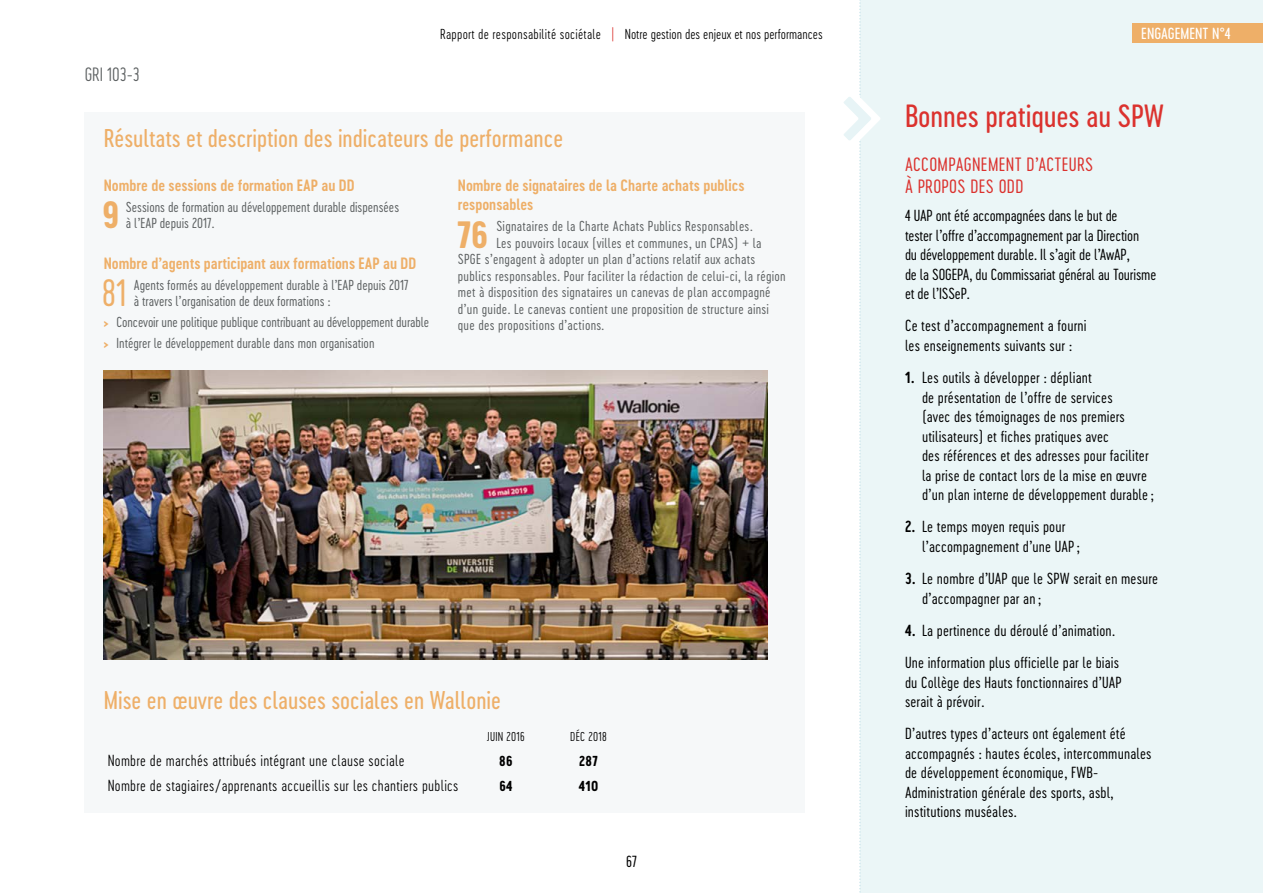
<style>
.page{position:relative;width:1263px;height:893px;background:#fff}
.page>*{position:absolute;margin:0;border:0;box-sizing:border-box;transform-origin:0 0}
.t1{font:35.55px "Cervo Neue Bold Neue";color:#eeaf68}
.t2{font:35.55px "Cervo Neue Light Neue";color:#eeaf68}
.t3{font:30px "Cervo Neue Regular Neue";letter-spacing:-.005em;color:#db322e}
.t4{font:24px "Cervo Neue Regular Neue";color:#eeaf68}
.t5{font:18px/22.5px "Cervo Neue Light Neue";letter-spacing:.02em;color:#db322e}
.t6{font:18px "Cervo Neue Extra Light Neue";color:#5d6162}
.t7{font:15.3px/19.5px "Cervo Neue Semi Bold Neue";color:#eeaf68}
.t8{font:15px/19.5px "Cervo Neue Light Neue";letter-spacing:.01em;color:#000}
.t9{font:15px/19.5px "Cervo Neue Light Neue";letter-spacing:-.01em;color:#000}
.t10{font:15px "Cervo Neue Extra Light Neue";letter-spacing:.02em;color:#000}
.t11{font:15px "Cervo Neue Regular Neue";color:#fff}
.t12{font:13.5px "Cervo Neue Light Neue";letter-spacing:.02em;color:#5d6162}
.t13{font:13.5px/16.5px "Cervo Neue Light Neue";color:#5d6162}
.t14{font:13.5px/20.7px "Cervo Neue Light Neue";letter-spacing:-.01em;color:#5d6162}
.t15{font:13.5px "Cervo Neue Extra Light Neue";color:#000}
.t16{font:13.5px "Cervo Neue Bold Neue";letter-spacing:.02em;color:#000}
.t17{font:12px "Cervo Neue Extra Light Neue";letter-spacing:.02em;color:#000}
.s1{color:#db322e}
.s2{font-family:"Cervo Neue Bold Neue";color:#eeaf68}
.s3{font-family:"Cervo Neue Semi Bold Neue"}
</style>
<div class="page">
<div style="left:881px;top:0;width:382px;height:893px;background:#ebf6f7"></div>
<div style="left:1133px;top:23px;width:130px;height:19px;background:#eeaf68"></div>
<div style="left:85px;top:113px;width:720px;height:700px;background:#f6f8f9"></div>
<svg style="left:844px;top:0;width:37px;height:893px"></svg>
<img style="left:104px;top:371px;width:663px;height:288px">
<p class="t6" style="left:85px;top:63px;width:56px">GRI 103-3</p>
<p class="t15" style="left:440px;top:26px;width:384px">Rapport de responsabilité sociétale <span class="s1">|</span> Notre gestion des enjeux et nos performances</p>
<h3 class="t4" style="left:104px;top:122px;width:461px">Résultats et description des indicateurs de performance</h3>
<p class="t7" style="left:104px;top:175px;width:252px">Nombre de sessions de formation EAP au DD</p>
<h1 class="t1" style="left:102px;top:190px;width:19px">9</h1>
<p class="t13" style="left:126px;top:198px;width:275px">Sessions de formation au développement durable dispensées à l’EAP depuis 2017.</p>
<p class="t7" style="left:104px;top:254px;width:314px">Nombre d’agents participant aux formations EAP au DD</p>
<h1 class="t2" style="left:102px;top:270px;width:27px">81</h1>
<p class="t13" style="left:134px;top:277px;width:276px">Agents formés au développement durable à l’EAP depuis 2017 à travers l’organisation de deux formations :</p>
<p class="t14" style="left:104px;top:312px;width:327px"><span class="s2">&gt;</span> Concevoir une politique publique contribuant au développement durable <span class="s2">&gt;</span> Intégrer le développement durable dans mon organisation</p>
<p class="t7" style="left:458px;top:175px;width:288px">Nombre de signataires de la Charte achats publics responsables</p>
<h1 class="t1" style="left:457px;top:210px;width:33px">76</h1>
<p class="t12" style="left:496px;top:217px;width:258px">Signataires de la Charte Achats Publics Responsables.</p>
<p class="t12" style="left:496px;top:234px;width:267px">Les pouvoirs locaux (villes et communes, un CPAS) + la</p>
<p class="t12" style="left:458px;top:250px;width:299px">SPGE s’engagent à adopter un plan d’actions relatif aux achats</p>
<p class="t12" style="left:458px;top:267px;width:329px">publics responsables. Pour faciliter la rédaction de celui-ci, la région</p>
<p class="t12" style="left:458px;top:283px;width:314px">met à disposition des signataires un canevas de plan accompagné</p>
<p class="t12" style="left:458px;top:300px;width:313px">d’un guide. Le canevas contient une proposition de structure ainsi</p>
<p class="t12" style="left:458px;top:316px;width:148px">que des propositions d’actions.</p>
<h3 class="t4" style="left:104px;top:685px;width:399px">Mise en œuvre des clauses sociales en Wallonie</h3>
<p class="t17" style="left:487px;top:729px;width:39px">JUIN 2016</p>
<p class="t17" style="left:570px;top:729px;width:38px">DÉC 2018</p>
<p class="t10" style="left:108px;top:751px;width:298px">Nombre de marchés attribués intégrant une clause sociale</p>
<p class="t16" style="left:499px;top:752px;width:15px">86</p>
<p class="t16" style="left:579px;top:752px;width:20px">287</p>
<p class="t10" style="left:108px;top:776px;width:352px">Nombre de stagiaires/apprenants accueillis sur les chantiers publics</p>
<p class="t16" style="left:499px;top:777px;width:15px">64</p>
<p class="t16" style="left:579px;top:777px;width:21px">410</p>
<p class="t8" style="left:626px;top:851px;width:12px">67</p>
<p class="t11" style="left:1141px;top:23px;width:91px">ENGAGEMENT N°4</p>
<h2 class="t3" style="left:905px;top:96px;width:261px">Bonnes pratiques au SPW</h2>
<p class="t5" style="left:905px;top:153px;width:190px">ACCOMPAGNEMENT D’ACTEURS<br>À PROPOS DES ODD</p>
<p class="t9" style="left:905px;top:206px;width:253px">4 UAP ont été accompagnées dans le but de<br>tester l’offre d’accompagnement par la Direction<br>du développement durable. Il s’agit de l’AwAP,<br>de la SOGEPA, du Commissariat général au Tourisme et de l’ISSeP.</p>
<p class="t8" style="left:905px;top:316px;width:183px">Ce test d’accompagnement a fourni les enseignements suivants sur :</p>
<p class="t8" style="left:922px;top:368px;width:233px;text-indent:-17px"><span class="s3">1.</span> Les outils à développer : dépliant<br>de présentation de l’offre de services<br>(avec des témoignages de nos premiers utilisateurs) et fiches pratiques avec<br>des références et des adresses pour faciliter la prise de contact lors de la mise en œuvre d’un plan interne de développement durable;</p>
<p class="t8" style="left:922px;top:517px;width:159px;text-indent:-17px"><span class="s3">2.</span> Le temps moyen requis pour l’accompagnement d’une UAP ;</p>
<p class="t8" style="left:922px;top:569px;width:238px;text-indent:-17px"><span class="s3">3.</span> Le nombre d’UAP que le SPW serait en mesure d’accompagner par an ;</p>
<p class="t8" style="left:905px;top:614px;width:216px;line-height:32.2px"><span class="s3">4.</span> La pertinence du déroulé d’animation.<br>Une information plus officielle par le biais</p>
<p class="t8" style="left:905px;top:672px;width:218px">du Collège des Hauts fonctionnaires d’UAP serait à prévoir.</p>
<p class="t8" style="left:905px;top:724px;width:248px">D’autres types d’acteurs ont également été accompagnés : hautes écoles, intercommunales de développement économique, FWB-Administration générale des sports, asbl, institutions muséales.</p>
</div>
